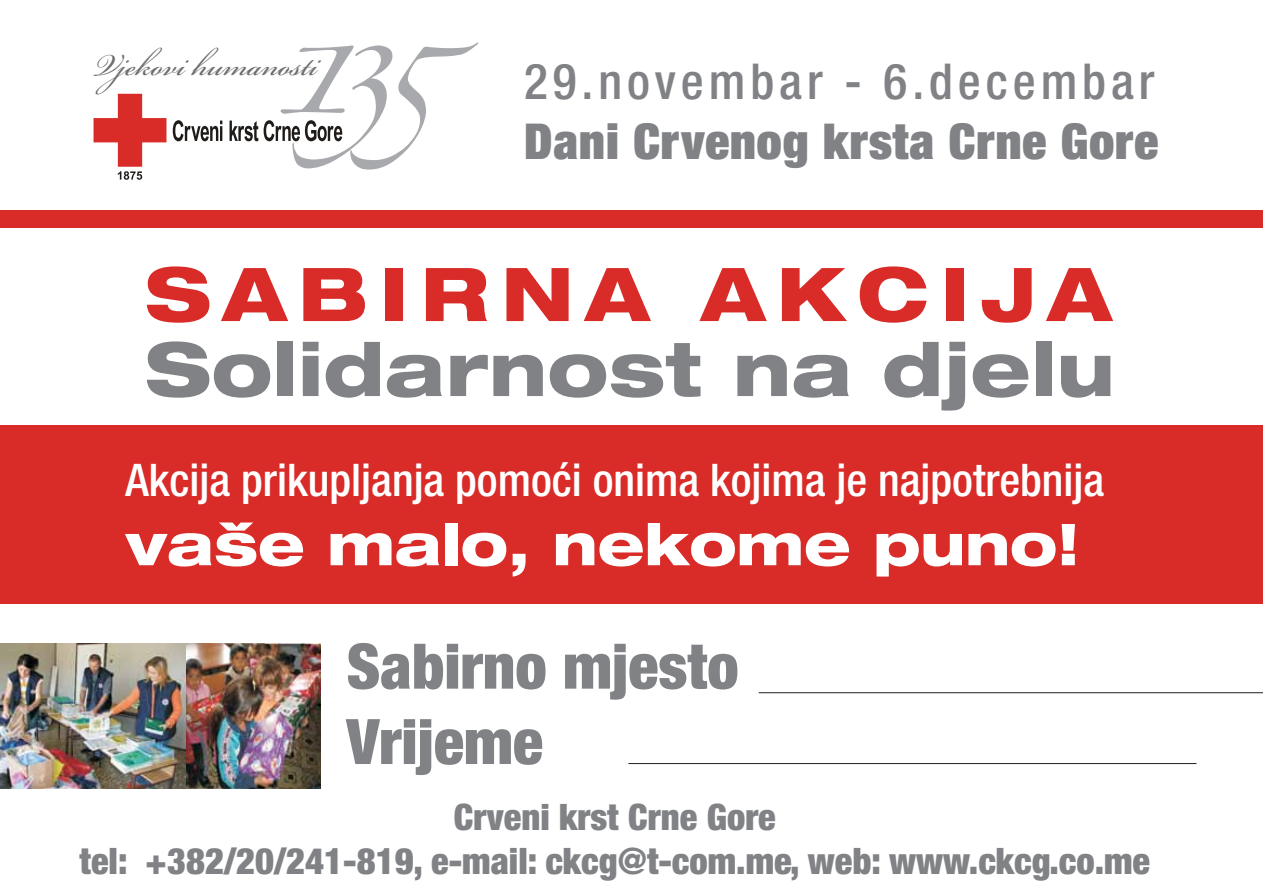
<style>
.page{position:relative;width:1263px;height:893px;background:#fff}
.page>*{position:absolute;margin:0;border:0;box-sizing:border-box;transform-origin:0 0}
.t1{font:800 expanded 74.1px "Helvetica Neue LT Pro";letter-spacing:.01em;color:#808285}
.t2{font:800 expanded 74.1px "Helvetica Neue LT Pro";letter-spacing:.16em;color:#d92b27}
.t3{font:900 condensed 62.85px/75.3px "Helvetica Neue LT Pro";color:#808285}
.t4{font:800 expanded 57.75px "Helvetica Neue LT Pro";color:#fff}
.t5{font:900 condensed 49.5px "Helvetica Neue LT Pro";letter-spacing:.02em;color:#808285}
.t6{font:500 condensed 49.5px "Helvetica Neue LT Pro";letter-spacing:.1em;color:#808285}
.t7{font:48.15px "Bickham Script Pro";color:#6d6e71}
.t8{font:500 condensed 45px "Helvetica Neue LT Pro";color:#fff}
.t9{font:900 condensed 36.45px/43.8px "Helvetica Neue LT Pro";color:#808285;text-align:center}
</style>
<div class="page">
<div style="left:0;top:425px;width:1263px;height:179px;background:#d92b27"></div>
<img style="left:0;top:644px;width:320px;height:144px">
<div style="left:0;top:210px;width:1263px;height:17px;background:#d92b27"></div>
<svg style="left:173px;top:120px;width:85px;height:21px"></svg>
<svg style="left:264px;top:43px;width:214px;height:127px"></svg>
<svg style="left:94px;top:94px;width:72px;height:86px"></svg>
<hr style="left:759px;top:692px;width:504px;height:1px;background:#231f20">
<hr style="left:628px;top:763px;width:568px;height:1px;background:#231f20">
<h3 class="t7" style="left:95px;top:30px;width:224px">Vjekovi humanosti</h3>
<h3 class="t6" style="left:524px;top:52px;width:632px">29.novembar - 6.decembar</h3>
<h3 class="t5" style="left:524px;top:109px;width:636px">Dani Crvenog krsta Crne Gore</h3>
<h1 class="t2" style="left:145px;top:247px;width:967px">SABIRNA AKCIJA</h1>
<h1 class="t1" style="left:145px;top:322px;width:971px">Solidarnost na djelu</h1>
<p class="t8" style="left:125px;top:453px;width:980px">Akcija prikupljanja pomoći onima kojima je najpotrebnija</p>
<h3 class="t4" style="left:125px;top:507px;width:955px">vaše malo, nekome puno!</h3>
<h2 class="t3" style="left:347px;top:628px;width:394px">Sabirno mjesto<br>Vrijeme</h2>
<p class="t9" style="left:80px;top:795px;width:1072px">Crveni krst Crne Gore<br>tel: +382/20/241-819, e-mail: ckcg@t-com.me, web: www.ckcg.co.me</p>
</div>
